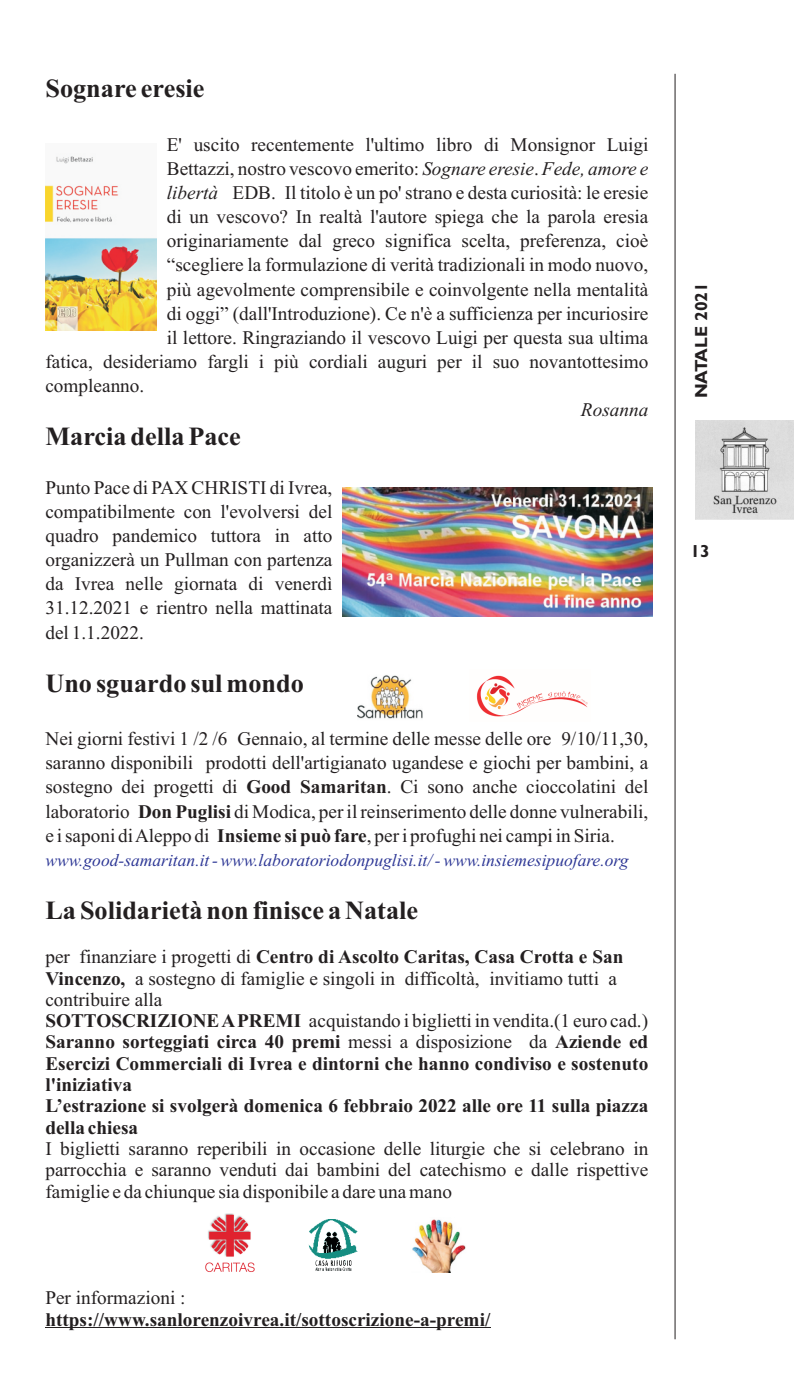
<style>
.page{position:relative;width:794px;height:1389px;background:#fff}
.page>*{position:absolute;margin:0;border:0;box-sizing:border-box;transform-origin:0 0}
.t1{font:700 26.25px "Times New Roman";color:#231f20}
.t2{font:19.25px/24.2px "Times New Roman";color:#231f20;text-align:justify}
.t3{font:700 19.25px/21.3px "Times New Roman";color:#231f20}
.t4{font:italic 19.25px "Times New Roman";color:#231f20}
.t5{font:italic 17.5px "Times New Roman";color:#2c3695}
.t6{font:700 17.5px "Gill Sans";color:#231f20}
.s1{font-style:italic}
.s2{font-weight:700}
.s3{font-weight:400}
</style>
<div class="page">
<hr style="left:674px;top:74px;width:1px;height:1265px;background:#231f20">
<img style="left:695px;top:421px;width:99px;height:99px">
<hr style="left:45px;top:1327px;width:445px;height:1px;background:#231f20">
<img style="left:46px;top:156px;width:111px;height:175px">
<img style="left:342px;top:487px;width:310px;height:129px">
<img style="left:476px;top:675px;width:112px;height:42px">
<img style="left:358px;top:675px;width:64px;height:44px">
<img style="left:412px;top:1219px;width:54px;height:53px">
<img style="left:205px;top:1213px;width:50px;height:59px">
<img style="left:308px;top:1219px;width:50px;height:52px">
<h1 class="t1" style="left:45px;top:80px;width:160px">Sognare eresie</h1>
<p class="t2" style="left:167px;top:134px;width:483px">E' uscito recentemente l'ultimo libro di Monsignor Luigi</p>
<p class="t2" style="left:167px;top:158px;width:483px">Bettazzi, nostro vescovo emerito: <span class="s1">Sognare eresie</span>. <span class="s1">Fede, amore e</span></p>
<p class="t2" style="left:167px;top:182px;width:483px"><span class="s1">libertà</span> EDB. Il titolo è un po' strano e desta curiosità: le eresie</p>
<p class="t2" style="left:167px;top:206px;width:483px">di un vescovo? In realtà l'autore spiega che la parola eresia</p>
<p class="t2" style="left:167px;top:231px;width:483px">originariamente dal greco significa scelta, preferenza, cioè</p>
<p class="t2" style="left:167px;top:255px;width:483px">“scegliere la formulazione di verità tradizionali in modo nuovo,</p>
<p class="t2" style="left:167px;top:279px;width:483px">più agevolmente comprensibile e coinvolgente nella mentalità</p>
<p class="t2" style="left:167px;top:303px;width:483px">di oggi” (dall'Introduzione). Ce n'è a sufficienza per incuriosire</p>
<p class="t2" style="left:167px;top:327px;width:483px">il lettore. Ringraziando il vescovo Luigi per questa sua ultima</p>
<p class="t2" style="left:45px;top:351px;width:604px">fatica, desideriamo fargli i più cordiali auguri per il suo novantottesimo</p>
<p class="t2" style="left:45px;top:376px;width:100px">compleanno.</p>
<p class="t4" style="left:581px;top:403px;width:69px">Rosanna</p>
<h1 class="t1" style="left:45px;top:428px;width:197px">Marcia della Pace</h1>
<p class="t2" style="left:45px;top:477px;width:288px">Punto Pace di PAX CHRISTI di Ivrea, compatibilmente con l'evolversi del quadro pandemico tuttora in atto organizzerà un Pullman con partenza da Ivrea nelle giornata di venerdì 31.12.2021 e rientro nella mattinata del 1.1.2022.</p>
<h1 class="t1" style="left:45px;top:674px;width:260px">Uno sguardo sul mondo</h1>
<p class="t2" style="left:45px;top:728px;width:604px">Nei giorni festivi 1 /2 /6 Gennaio, al termine delle messe delle ore 9/10/11,30, saranno disponibili prodotti dell'artigianato ugandese e giochi per bambini, a sostegno dei progetti di</p>
<p class="t2" style="left:45px;top:777px;width:604px;text-indent:201px"><span class="s2">Good Samaritan</span>. Ci sono anche cioccolatini del laboratorio <span class="s2">Don Puglisi</span> di Modica, per il reinserimento delle donne vulnerabili, e i saponi di Aleppo di <span class="s2">Insieme si può fare</span>, per i profughi nei campi in Siria.</p>
<p class="t5" style="left:45px;top:854px;width:584px">www.good-samaritan.it - www.laboratoriodonpuglisi.it/ - www.insiemesipuofare.org</p>
<h1 class="t1" style="left:45px;top:901px;width:374px">La Solidarietà non finisce a Natale</h1>
<p class="t3" style="left:45px;top:948px;width:604px"><span class="s3">per finanziare i progetti di</span> Centro di Ascolto Caritas, Casa Crotta e San Vincenzo, <span class="s3">a sostegno di famiglie e singoli in difficoltà, invitiamo tutti a contribuire alla<br></span>SOTTOSCRIZIONE APREMI <span class="s3">acquistando i biglietti in vendita.(1 euro cad.)<br></span>Saranno sorteggiati circa 40 premi <span class="s3">messi a disposizione da</span> Aziende ed Esercizi Commerciali di Ivrea e dintorni che hanno condiviso e sostenuto l'iniziativa<br>L’estrazione si svolgerà domenica 6 febbraio 2022 alle ore 11 sulla piazza della chiesa</p>
<p class="t2" style="left:45px;top:1140px;width:604px;line-height:21.3px">I biglietti saranno reperibili in occasione delle liturgie che si celebrano in parrocchia e saranno venduti dai bambini del catechismo e dalle rispettive famiglie e da chiunque sia disponibile a dare una mano</p>
<p class="t2" style="left:45px;top:1288px;width:142px">Per informazioni :</p>
<p class="t3" style="left:45px;top:1311px;width:446px">https://www.sanlorenzoivrea.it/sottoscrizione-a-premi/</p>
<p class="t6" style="left:695px;top:398px;width:117px;rotate:-90deg">NATALE 2021</p>
<p class="t6" style="left:690px;top:545px;width:21px">13</p>
</div>
